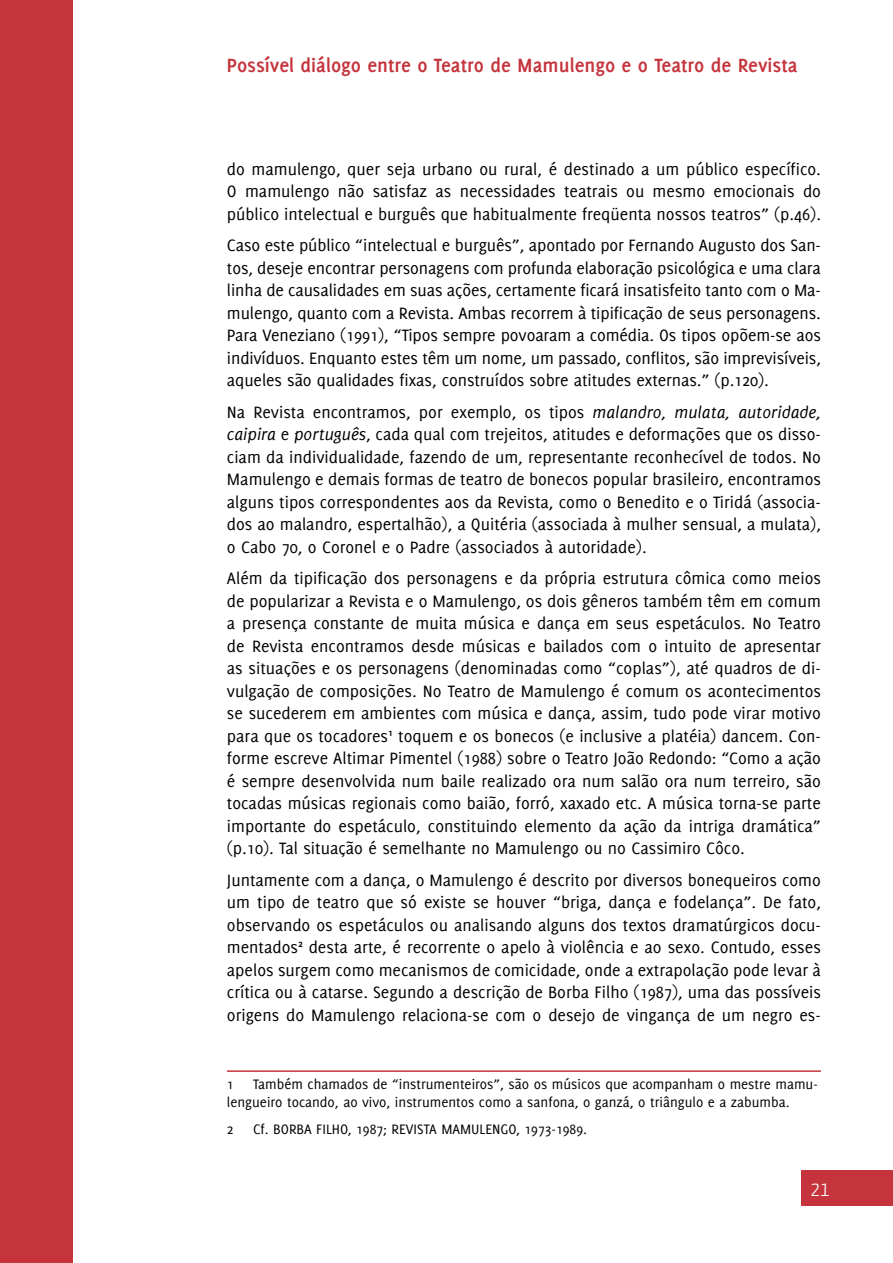
<style>
.page{position:relative;width:893px;height:1263px;background:#fff}
.page>*{position:absolute;margin:0;border:0;box-sizing:border-box;transform-origin:0 0}
.t1{font:700 21px "Delicious";color:#c5343c}
.t2{font:300 21px "Yanone Kaffeesatz";color:#fff}
.t3{font:18px/22.5px "Delicious";color:#000;text-align:justify}
.t4{font:15px/18px "Delicious";color:#000}
.s1{font-style:italic}
</style>
<div class="page">
<div style="left:802px;top:1170px;width:91px;height:36px;background:#c5343c"></div>
<div style="left:0;top:0;width:72px;height:1263px;background:#c5343c"></div>
<hr style="left:227px;top:1070px;width:594px;height:2px;background:#c5343c">
<p class="t1" style="left:227px;top:53px;width:572px">Possível diálogo entre o Teatro de Mamulengo e o Teatro de Revista</p>
<p class="t3" style="left:227px;top:157px;width:596px">do mamulengo, quer seja urbano ou rural, é destinado a um público específico.<br>O mamulengo não satisfaz as necessidades teatrais ou mesmo emocionais do público intelectual e burguês que habitualmente freqüenta nossos teatros” (p.46).</p>
<p class="t3" style="left:227px;top:234px;width:596px">Caso este público “intelectual e burguês”, apontado por Fernando Augusto dos San&shy;tos, deseje encontrar personagens com profunda elaboração psicológica e uma clara linha de causalidades em suas ações, certamente ficará insatisfeito tanto com o Ma&shy;mulengo, quanto com a Revista. Ambas recorrem à tipificação de seus personagens.<br>Para Veneziano (1991), “Tipos sempre povoaram a comédia. Os tipos opõem-se aos indivíduos. Enquanto estes têm um nome, um passado, conflitos, são imprevisíveis, aqueles são qualidades fixas, construídos sobre atitudes externas.” (p.120).</p>
<p class="t3" style="left:227px;top:400px;width:596px">Na Revista encontramos, por exemplo, os tipos <span class="s1">malandro, mulata, autoridade, caipira</span> e <span class="s1">português</span>, cada qual com trejeitos, atitudes e deformações que os disso&shy;ciam da individualidade, fazendo de um, representante reconhecível de todos. No Mamulengo e demais formas de teatro de bonecos popular brasileiro, encontramos alguns tipos correspondentes aos da Revista, como o Benedito e o Tiridá (associa&shy;dos ao malandro, espertalhão), a Quitéria (associada à mulher sensual, a mulata), o Cabo 70, o Coronel e o Padre (associados à autoridade).</p>
<p class="t3" style="left:227px;top:567px;width:596px">Além da tipificação dos personagens e da própria estrutura cômica como meios de popularizar a Revista e o Mamulengo, os dois gêneros também têm em comum a presença constante de muita música e dança em seus espetáculos. No Teatro de Revista encontramos desde músicas e bailados com o intuito de apresentar as situações e os personagens (denominadas como “coplas”), até quadros de di&shy;vulgação de composições. No Teatro de Mamulengo é comum os acontecimentos se sucederem em ambientes com música e dança, assim, tudo pode virar motivo para que os tocadores<sup>1</sup> toquem e os bonecos (e inclusive a platéia) dancem. Con&shy;forme escreve Altimar Pimentel (1988) sobre o Teatro João Redondo: “Como a ação é sempre desenvolvida num baile realizado ora num salão ora num terreiro, são tocadas músicas regionais como baião, forró, xaxado etc. A música torna-se parte importante do espetáculo, constituindo elemento da ação da intriga dramática” (p.10). Tal situação é semelhante no Mamulengo ou no Cassimiro Côco.</p>
<p class="t3" style="left:227px;top:868px;width:596px">Juntamente com a dança, o Mamulengo é descrito por diversos bonequeiros como um tipo de teatro que só existe se houver “briga, dança e fodelança”. De fato, observando os espetáculos ou analisando alguns dos textos dramatúrgicos docu&shy;mentados<sup>2</sup> desta arte, é recorrente o apelo à violência e ao sexo. Contudo, esses apelos surgem como mecanismos de comicidade, onde a extrapolação pode levar à crítica ou à catarse. Segundo a descrição de Borba Filho (1987), uma das possíveis origens do Mamulengo relaciona-se com o desejo de vingança de um negro es-</p>
<p class="t4" style="left:227px;top:1075px;width:592px;text-indent:26px">Também chamados de “instrumenteiros”, são os músicos que acompanham o mestre mamu&shy;lengueiro tocando, ao vivo, instrumentos como a sanfona, o ganzá, o triângulo e a zabumba.</p>
<p class="t4" style="left:227px;top:1120px;width:8px">2</p>
<p class="t4" style="left:253px;top:1120px;width:335px">Cf. BORBA FILHO, 1987; REVISTA MAMULENGO, 1973-1989.</p>
<p class="t4" style="left:227px;top:1075px;width:8px">1</p>
<p class="t2" style="left:811px;top:1175px;width:20px">21</p>
</div>
